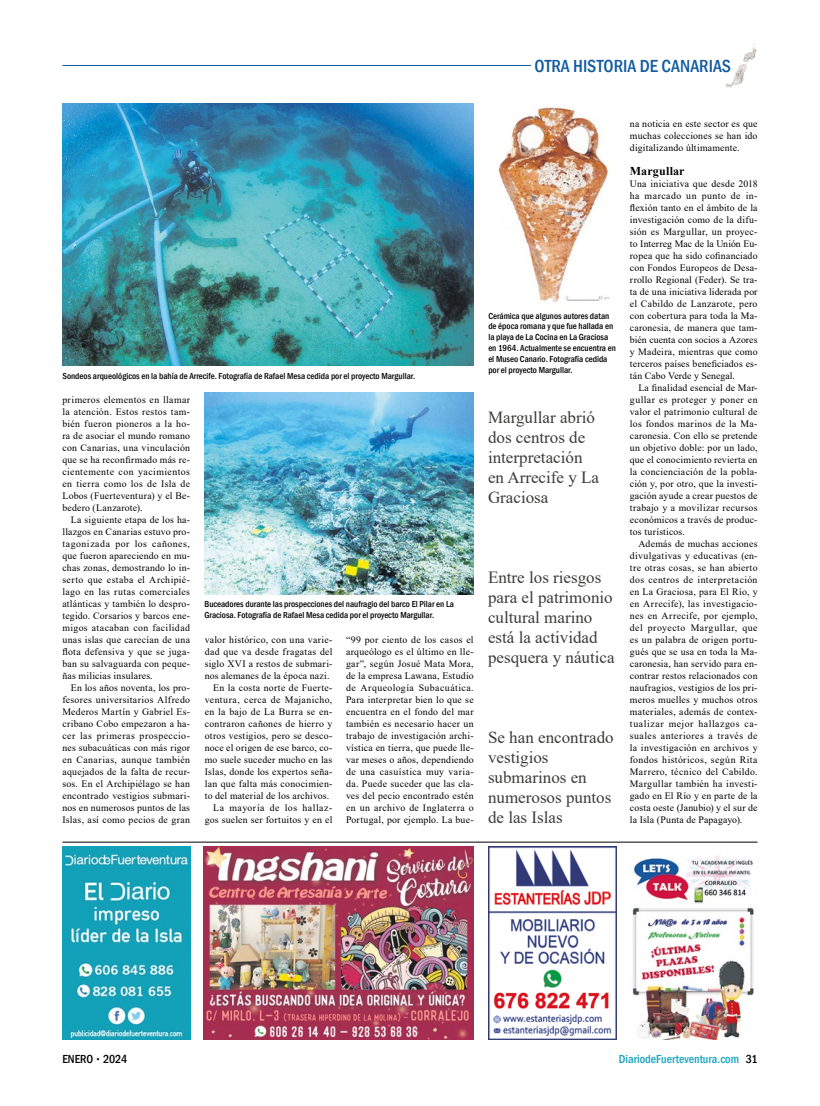
<style>
.page{position:relative;width:820px;height:1106px;background:#fff}
.page>*{position:absolute;margin:0;border:0;box-sizing:border-box;transform-origin:0 0}
.t1{font:500 condensed 18px "Franklin Gothic";color:#115ba1}
.t2{font:17px/20px "Times New Roman";color:#3c3c3b}
.t3{font:500 condensed 12px "Franklin Gothic";color:#18a3bc}
.t4{font:500 condensed 12px "Franklin Gothic";color:#000}
.t5{font:700 12px "Times New Roman";letter-spacing:.01em;color:#000}
.t6{font:9.8px/12px "Times New Roman";letter-spacing:.025em;color:#000;text-align:justify}
.t7{font:9.8px "Times New Roman";letter-spacing:.055em;color:#000}
.t8{font:500 condensed 9px/10.8px "Franklin Gothic";color:#000}
.s1{font-size:8px}
.s2{color:#000}
</style>
<div class="page">
<hr style="left:62px;top:65px;width:468px;height:1px;background:#115ba1">
<img style="left:725px;top:44px;width:32px;height:43px">
<hr style="left:62px;top:842px;width:695px;height:1px;background:#000">
<img style="left:204px;top:392px;width:270px;height:202px">
<img style="left:62px;top:103px;width:411px;height:262px">
<img style="left:498px;top:107px;width:112px;height:196px">
<img style="left:488px;top:846px;width:127px;height:193px">
<img style="left:632px;top:855px;width:122px;height:184px">
<img style="left:204px;top:846px;width:269px;height:193px">
<img style="left:62px;top:846px;width:128px;height:193px">
<h1 class="t1" style="left:534px;top:54px;width:198px">OTRA HISTORIA DE CANARIAS</h1>
<p class="t8" style="left:62px;top:370px;width:354px">Sondeos arqueológicos en la bahía de Arrecife. Fotografía de Rafael Mesa cedida por el proyecto Margullar.</p>
<p class="t6" style="left:62px;top:393px;width:129px">primeros elementos en llamar la atención. Estos restos tam&shy;bién fueron pioneros a la ho&shy;ra de asociar el mundo romano con Canarias, una vinculación que se ha reconfirmado más re&shy;cientemente con yacimientos en tierra como los de Isla de Lobos (Fuerteventura) y el Be&shy;bedero (Lanzarote).</p>
<p class="t6" style="left:62px;top:513px;width:129px;text-indent:9px">La siguiente etapa de los ha&shy;llazgos en Canarias estuvo pro&shy;tagonizada por los cañones, que fueron apareciendo en mu&shy;chas zonas, demostrando lo in&shy;serto que estaba el Archipié&shy;lago en las rutas comerciales atlánticas y también lo despro&shy;tegido. Corsarios y barcos ene&shy;migos atacaban con facilidad unas islas que carecían de una flota defensiva y que se juga&shy;ban su salvaguarda con peque&shy;ñas milicias insulares.</p>
<p class="t6" style="left:62px;top:681px;width:129px;text-indent:9px">En los años noventa, los pro&shy;fesores universitarios Alfredo Mederos Martín y Gabriel Es&shy;cribano Cobo empezaron a ha&shy;cer las primeras prospeccio&shy;nes subacuáticas con más rigor en Canarias, aunque también aquejados de la falta de recur&shy;sos. En el Archipiélago se han encontrado vestigios submari&shy;nos en numerosos puntos de las Islas, así como pecios de gran</p>
<p class="t8" style="left:204px;top:598px;width:251px">Buceadores durante las prospecciones del naufragio del barco El Pilar en La<br>Graciosa. Fotografía de Rafael Mesa cedida por el proyecto Margullar.</p>
<p class="t6" style="left:205px;top:633px;width:129px">valor histórico, con una varie-</p>
<p class="t6" style="left:205px;top:645px;width:129px">dad que va desde fragatas del</p>
<p class="t6" style="left:205px;top:657px;width:129px">siglo XVI a restos de submari-</p>
<p class="t6" style="left:205px;top:669px;width:126px">nos alemanes de la época nazi.</p>
<p class="t6" style="left:213px;top:681px;width:121px">En la costa norte de Fuerte-</p>
<p class="t6" style="left:205px;top:693px;width:129px">ventura, cerca de Majanicho,</p>
<p class="t6" style="left:205px;top:705px;width:129px">en la bajo de La Burra se en-</p>
<p class="t6" style="left:205px;top:717px;width:129px">contraron cañones de hierro y</p>
<p class="t6" style="left:205px;top:729px;width:129px">otros vestigios, pero se desco-</p>
<p class="t6" style="left:205px;top:741px;width:129px">noce el origen de ese barco, co-</p>
<p class="t6" style="left:205px;top:753px;width:129px">mo suele suceder mucho en las</p>
<p class="t6" style="left:205px;top:765px;width:129px">Islas, donde los expertos seña-</p>
<p class="t6" style="left:205px;top:777px;width:129px">lan que falta más conocimien-</p>
<p class="t6" style="left:205px;top:789px;width:126px">to del material de los archivos.</p>
<p class="t7" style="left:213px;top:800px;width:121px">La mayoría de los hallaz-</p>
<p class="t6" style="left:205px;top:813px;width:129px">gos suelen ser fortuitos y en el</p>
<p class="t6" style="left:346px;top:633px;width:129px">“99 por ciento de los casos el arqueólogo es el último en lle&shy;gar”, según Josué Mata Mora, de la empresa Lawana, Estudio de Arqueología Subacuática.<br>Para interpretar bien lo que se encuentra en el fondo del mar también es necesario hacer un trabajo de investigación archi&shy;vística en tierra, que puede lle&shy;var meses o años, dependiendo de una casuística muy varia&shy;da. Puede suceder que las cla&shy;ves del pecio encontrado estén en un archivo de Inglaterra o Portugal, por ejemplo. La bue-</p>
<p class="t8" style="left:488px;top:310px;width:129px">Cerámica que algunos autores datan de época romana y que fue hallada en la playa de La Cocina en La Graciosa en 1964. Actualmente se encuentra en el Museo Canario. Fotografía cedida por el proyecto Margullar.</p>
<h2 class="t2" style="left:488px;top:407px;width:112px">Margullar abrió dos centros de interpretación en Arrecife y La<br>Graciosa</h2>
<h2 class="t2" style="left:488px;top:567px;width:128px">Entre los riesgos para el patrimonio cultural marino está la actividad pesquera y náutica</h2>
<h2 class="t2" style="left:488px;top:727px;width:127px">Se han encontrado vestigios submarinos en numerosos puntos de las Islas</h2>
<p class="t6" style="left:629px;top:117px;width:129px">na noticia en este sector es que muchas colecciones se han ido digitalizando últimamente.</p>
<p class="t5" style="left:629px;top:162px;width:56px">Margullar</p>
<p class="t6" style="left:629px;top:177px;width:129px">Una iniciativa que desde 2018 ha marcado un punto de in&shy;flexión tanto en el ámbito de la investigación como de la difu&shy;sión es Margullar, un proyec&shy;to Interreg Mac de la Unión Eu&shy;ropea que ha sido cofinanciado con Fondos Europeos de Desa&shy;rrollo Regional (Feder). Se tra&shy;ta de una iniciativa liderada por el Cabildo de Lanzarote, pero con cobertura para toda la Ma&shy;caronesia, de manera que tam&shy;bién cuenta con socios a Azores y Madeira, mientras que como terceros países beneficiados es&shy;tán Cabo Verde y Senegal.</p>
<p class="t6" style="left:629px;top:381px;width:129px;text-indent:9px">La finalidad esencial de Mar&shy;gullar es proteger y poner en valor el patrimonio cultural de los fondos marinos de la Ma&shy;caronesia. Con ello se pretende un objetivo doble: por un lado, que el conocimiento revierta en la concienciación de la pobla&shy;ción y, por otro, que la investi&shy;gación ayude a crear puestos de trabajo y a movilizar recursos económicos a través de produc&shy;tos turísticos.</p>
<p class="t6" style="left:629px;top:537px;width:129px;text-indent:9px">Además de muchas acciones divulgativas y educativas (en&shy;tre otras cosas, se han abierto dos centros de interpretación en La Graciosa, para El Río, y en Arrecife), las investigacio&shy;nes en Arrecife, por ejemplo, del proyecto Margullar, que es un palabra de origen portu&shy;gués que se usa en toda la Ma&shy;caronesia, han servido para en&shy;contrar restos relacionados con naufragios, vestigios de los pri&shy;meros muelles y muchos otros materiales, además de contex&shy;tualizar mejor hallazgos ca&shy;suales anteriores a través de la investigación en archivos y fondos históricos, según Rita Marrero, técnico del Cabildo.<br>Margullar también ha investi&shy;gado en El Río y en parte de la costa oeste (Janubio) y el sur de la Isla (Punta de Papagayo).</p>
<p class="t4" style="left:62px;top:1050px;width:66px">ENERO <span class="s1">•</span> 2024</p>
<p class="t3" style="left:618px;top:1050px;width:140px">DiariodeFuerteventura.com <span class="s2">31</span></p>
</div>
